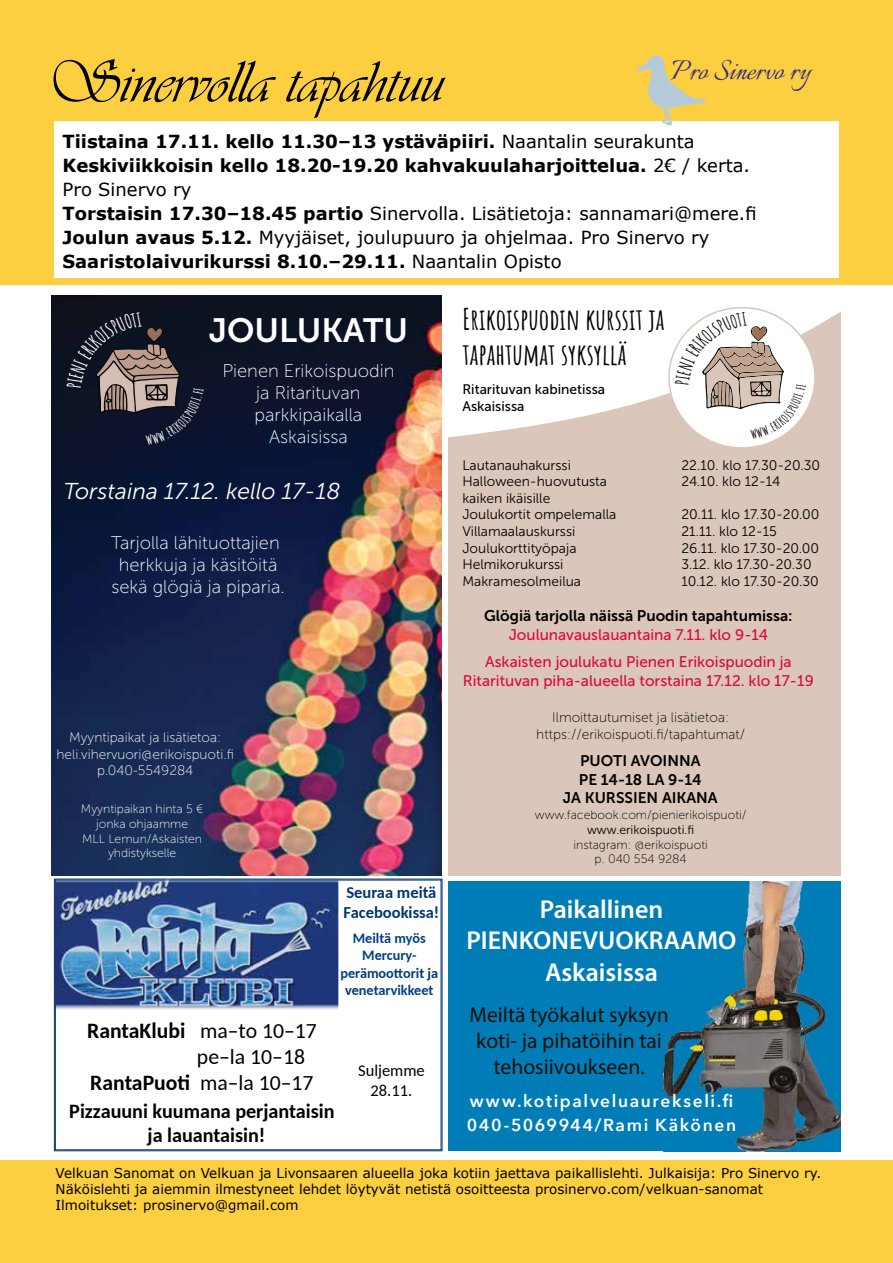
<style>
.page{position:relative;width:893px;height:1263px;background:#fff}
.page>*{position:absolute;margin:0;border:0;box-sizing:border-box;transform-origin:0 0}
.t1{font:61.5px "Vivaldi";color:#000}
.t2{font:34.2px "Italianno";color:#312783}
.t3{font:33.6px "Museo Sans 700";color:#fff}
.t4{font:700 29.1px/35px "Amatic SC";color:#000}
.t5{font:600 25.95px/31.2px "Myriad Pro";color:#fff;text-align:center}
.t6{font:italic 22.95px "Museo Sans 300";color:#fff}
.t7{font:700 21.75px "Carlito";color:#000}
.t8{font:21.75px "Carlito";color:#000}
.t9{font:21.6px/26px "Myriad Pro";color:#12110b;text-align:center}
.t10{font:700 20.1px/24.2px "Carlito";color:#000;text-align:center}
.t11{font:18.3px/22px "Museo Sans 100";color:#fff;text-align:center}
.t12{font:700 18px/24px "Verdana";color:#000}
.t13{font:600 17.25px/23.9px "Avenir Next";letter-spacing:.095em;color:#fff}
.t14{font:700 16.5px/19.8px "Carlito";color:#003570}
.t15{font:16.5px/19.8px "Carlito";color:#000;text-align:center}
.t16{font:15.3px/27.6px "Museo Sans 500";color:#d90c39;text-align:center}
.t17{font:15.3px/18.5px "Museo Sans 700";color:#000;text-align:center}
.t18{font:700 14.25px/17.1px "Carlito";color:#003f7e;text-align:center}
.t19{font:13.8px/16.6px "Museo Sans 300";color:#000}
.t20{font:13.8px/16.5px "Museo Sans 100";color:#fff;text-align:center}
.t21{font:13.8px/16.6px "Museo Sans 100";color:#000;text-align:center}
.t22{font:13.8px/16.6px "Museo Sans 500";color:#000}
.t23{font:13.5px/16.2px "Verdana";color:#000}
.t24{font:12.3px/14.7px "Museo Sans 100";color:#000;text-align:center}
.t25{font:12.3px "Museo Sans 300";color:#000}
.t26{font:12.15px/14.7px "Museo Sans 100";color:#fff;text-align:center}
.s1{font-weight:400}
.s2{color:#003570}
</style>
<div class="page">
<svg style="left:54px;top:878px;width:389px;height:273px"></svg>
<img style="left:54px;top:878px;width:284px;height:133px">
<div style="left:0;top:0;width:893px;height:284px;background:#fccf40"></div>
<div style="left:54px;top:121px;width:785px;height:156px;background:#fff"></div>
<svg style="left:637px;top:55px;width:70px;height:71px"></svg>
<div style="left:448px;top:881px;width:380px;height:270px;background:#007db6"></div>
<img style="left:663px;top:881px;width:177px;height:270px">
<img style="left:51px;top:296px;width:391px;height:580px">
<svg style="left:448px;top:307px;width:392px;height:569px;background:#dfcdc3"></svg>
<svg style="left:669px;top:308px;width:146px;height:140px"></svg>
<div style="left:0;top:1160px;width:893px;height:103px;background:#fccf40"></div>
<svg style="left:67px;top:312px;width:137px;height:133px;background:#2f2f3a"></svg>
<svg style="left:675px;top:312px;width:131px;height:127px"></svg>
<h1 class="t1" style="left:45px;top:46px;width:399px">Sinervolla tapahtuu</h1>
<p class="t12" style="left:63px;top:129px;width:696px">Tiistaina 17.11. kello 11.30–13 ystäväpiiri. <span class="s1">Naantalin seurakunta </span>Keskiviikkoisin kello 18.20-19.20 kahvakuulaharjoittelua. <span class="s1">2€ / kerta.<br>Pro Sinervo ry<br></span>Torstaisin 17.30–18.45 partio <span class="s1">Sinervolla. Lisätietoja: sannamari@mere.fi </span>Joulun avaus 5.12. <span class="s1">Myyjäiset, joulupuuro ja ohjelmaa. Pro Sinervo ry </span>Saaristolaivurikurssi 8.10.–29.11. <span class="s1">Naantalin Opisto</span></p>
<h2 class="t2" style="left:671px;top:52px;width:141px">Pro Sinervo ry</h2>
<h3 class="t3" style="left:209px;top:312px;width:201px">JOULUKATU</h3>
<p class="t11" style="left:222px;top:360px;width:174px">Pienen Erikoispuodin ja Ritarituvan parkkipaikalla<br>Askaisissa</p>
<p class="t6" style="left:64px;top:478px;width:278px">Torstaina 17.12. kello 17-18</p>
<p class="t11" style="left:111px;top:532px;width:175px">Tarjolla lähituottajien herkkuja ja käsitöitä sekä glögiä ja piparia.</p>
<p class="t20" style="left:57px;top:729px;width:179px">Myyntipaikat ja lisätietoa: heli.vihervuori@erikoispuoti.fi p.040-5549284</p>
<p class="t26" style="left:81px;top:802px;width:124px">Myyntipaikan hinta 5 € jonka ohjaamme<br>MLL Lemun/Askaisten yhdistykselle</p>
<p class="t14" style="left:344px;top:882px;width:97px">Seuraa meitä<br>Facebookissa!</p>
<p class="t18" style="left:340px;top:929px;width:99px">Meiltä myös<br>Mercury&shy;perämoottori<span class="s2">t ja ve</span>netarvikkeet</p>
<p class="t7" style="left:87px;top:1015px;width:231px">RantaKlubi <span class="s1">ma–to 10–17</span></p>
<p class="t8" style="left:197px;top:1041px;width:110px">pe–la 10–18</p>
<p class="t7" style="left:90px;top:1067px;width:225px">RantaPuoti <span class="s1">ma–la 10–17</span></p>
<p class="t10" style="left:69px;top:1098px;width:267px">Pizzauuni kuumana perjantaisin ja lauantaisin!</p>
<p class="t15" style="left:358px;top:1060px;width:68px">Suljemme<br>28.11.</p>
<h3 class="t4" style="left:462px;top:299px;width:204px">Erikoispuodin kurssit ja tapahtumat syksyllä</h3>
<p class="t22" style="left:462px;top:381px;width:144px">Ritarituvan kabinetissa<br>Askaisissa</p>
<p class="t19" style="left:681px;top:457px;width:140px">22.10. klo 17.30-20.30<br>24.10. klo 12-14</p>
<p class="t19" style="left:681px;top:506px;width:139px">20.11. klo 17.30-20.00<br>21.11. klo 12-15<br>26.11. klo 17.30-20.00<br>3.12. klo 17.30-20.30<br>10.12. klo 17.30-20.30</p>
<p class="t17" style="left:484px;top:607px;width:310px">Glögiä tarjolla näissä Puodin tapahtumissa:</p>
<p class="t16" style="left:485px;top:620px;width:308px">Joulunavauslauantaina 7.11. klo 9-14<br>Askaisten joulukatu Pienen Erikoispuodin ja</p>
<p class="t16" style="left:463px;top:666px;width:352px">Ritarituvan piha-alueella torstaina 17.12. klo 17-19</p>
<p class="t21" style="left:536px;top:709px;width:210px">Ilmoittautumiset ja lisätietoa: https://erikoispuoti.fi/tapahtumat/</p>
<p class="t19" style="left:462px;top:457px;width:155px">Lautanauhakurssi<br>Halloween-huovutusta kaiken ikäisille<br>Joulukortit ompelemalla<br>Villamaalauskurssi<br>Joulukorttityöpaja<br>Helmikorukurssi<br>Makramesolmeilua</p>
<p class="t17" style="left:563px;top:752px;width:156px">PUOTI AVOINNA<br>PE 14-18 LA 9-14<br>JA KURSSIEN AIKANA</p>
<p class="t24" style="left:535px;top:808px;width:213px">www.facebook.com/pienierikoispuoti/</p>
<p class="t25" style="left:587px;top:823px;width:109px">www.erikoispuoti.fi</p>
<p class="t24" style="left:574px;top:837px;width:136px">instagram: @erikoispuoti p. 040 554 9284</p>
<h3 class="t5" style="left:466px;top:893px;width:272px">Paikallinen<br>PIENKONEVUOKRAAMO<br>Askaisissa</h3>
<p class="t9" style="left:469px;top:1001px;width:201px">Meiltä työkalut syksyn koti- ja pihatöihin tai tehosiivoukseen.</p>
<p class="t13" style="left:467px;top:1088px;width:271px">www.kotipalveluaurekseli.fi<br>040-5069944/Rami Käkönen</p>
<p class="t23" style="left:56px;top:1164px;width:767px">Velkuan Sanomat on Velkuan ja Livonsaaren alueella joka kotiin jaettava paikallislehti. Julkaisija: Pro Sinervo ry.<br>Näköislehti ja aiemmin ilmestyneet lehdet löytyvät netistä osoitteesta prosinervo.com/velkuan-sanomat<br>Ilmoitukset: prosinervo@gmail.com</p>
</div>
